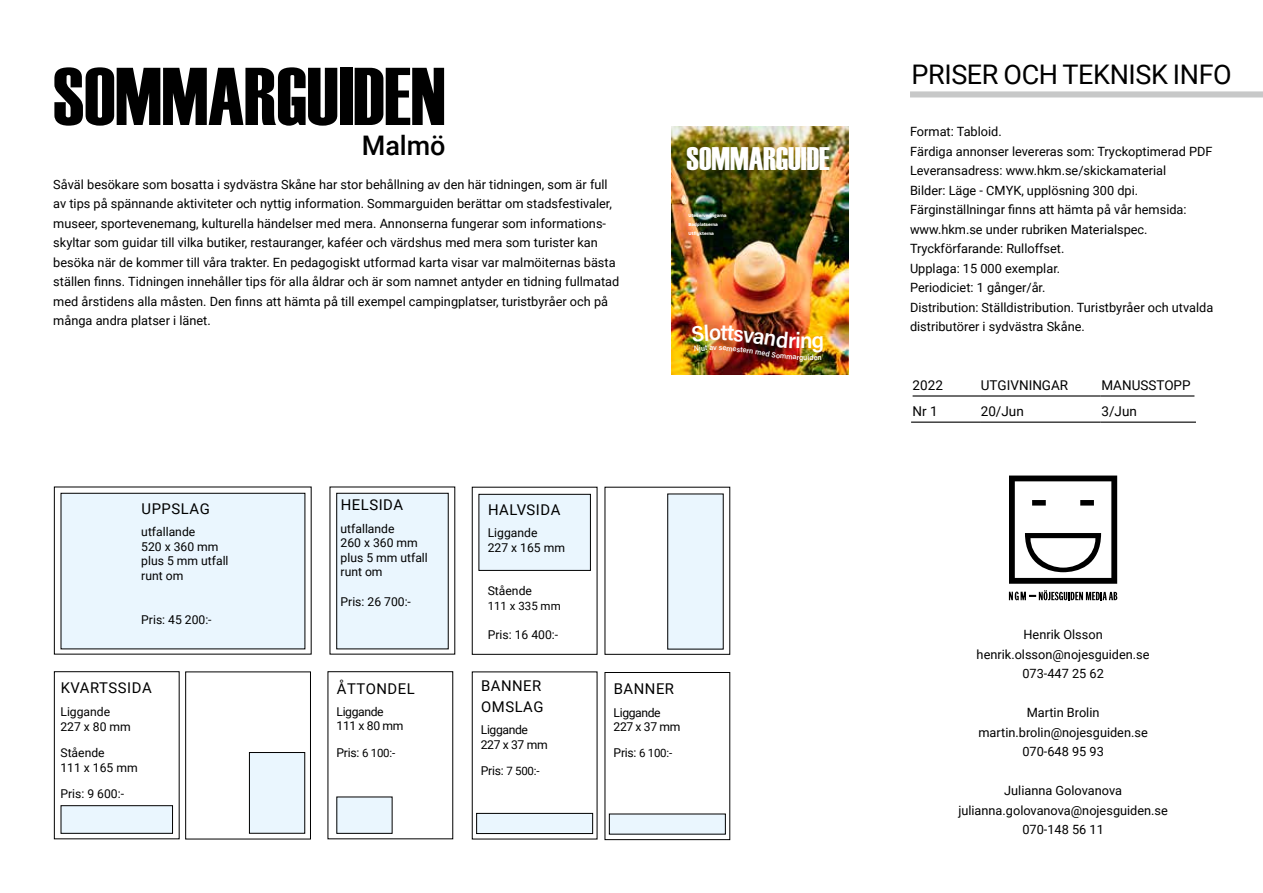
<style>
.page{position:relative;width:1263px;height:893px;background:#fff}
.page>*{position:absolute;margin:0;border:0;box-sizing:border-box;transform-origin:0 0}
.t1{font:81.75px "Haettenschweiler";color:#000}
.t2{font:32.7px "Haettenschweiler";color:#fff}
.t3{font:27px "Roboto";letter-spacing:-.015em;color:#000}
.t4{font:500 27px "Roboto";color:#000}
.t5{font:600 22.35px "Acumin Pro Semi Cond";color:#fff}
.t6{font:14.85px/21px "Roboto";letter-spacing:.035em;color:#000}
.t7{font:13.5px "Roboto";color:#000}
.t8{font:12.75px/19.5px "Roboto";color:#000;text-align:center}
.t9{font:12.15px/14.5px "Roboto";color:#000}
.t10{font:12.15px/14.5px "Roboto";letter-spacing:-.03em;color:#000}
.t11{font:11.55px "Roboto";letter-spacing:-.02em;color:#000}
.t12{font:10.5px "Haettenschweiler";letter-spacing:.01em;color:#000}
.t13{font:600 7.65px "Acumin Pro Semi Cond";color:#fff}
.t14{font:700 4.8px/8.7px "Paralucent";color:#fff}
.s1{font-size:12.15px}
</style>
<div class="page">
<div style="left:910px;top:91px;width:353px;height:6px;background:#c7c8c8"></div>
<div style="left:337px;top:797px;width:55px;height:36px;background:#eaf6fe"></div>
<div style="left:336px;top:797px;width:56px;height:37px;border:1px solid #000"></div>
<svg style="left:60px;top:492px;width:246px;height:158px"></svg>
<div style="left:61px;top:493px;width:244px;height:156px;background:#eaf6fe"></div>
<div style="left:61px;top:493px;width:244px;height:156px;border:1px solid #000"></div>
<div style="left:668px;top:494px;width:55px;height:155px;background:#eaf6fe"></div>
<div style="left:667px;top:494px;width:56px;height:155px;border:1px solid #000"></div>
<div style="left:479px;top:494px;width:111px;height:76px;background:#eaf6fe"></div>
<div style="left:478px;top:494px;width:113px;height:77px;border:1px solid #000"></div>
<div style="left:54px;top:671px;width:125px;height:168px;border:1px solid #000"></div>
<div style="left:61px;top:806px;width:112px;height:27px;background:#eaf6fe"></div>
<div style="left:61px;top:805px;width:112px;height:29px;border:1px solid #000"></div>
<div style="left:185px;top:671px;width:126px;height:168px;border:1px solid #000"></div>
<div style="left:249px;top:752px;width:56px;height:81px;background:#eaf6fe"></div>
<div style="left:249px;top:752px;width:56px;height:82px;border:1px solid #000"></div>
<div style="left:337px;top:493px;width:111px;height:156px;background:#eaf6fe"></div>
<div style="left:336px;top:493px;width:113px;height:156px;border:1px solid #000"></div>
<div style="left:477px;top:813px;width:116px;height:20px;background:#eaf6fe"></div>
<div style="left:476px;top:813px;width:117px;height:21px;border:1px solid #000"></div>
<div style="left:605px;top:672px;width:125px;height:168px;border:1px solid #000"></div>
<div style="left:609px;top:814px;width:116px;height:20px;background:#eaf6fe"></div>
<svg style="left:1009px;top:476px;width:108px;height:108px"></svg>
<svg style="left:1009px;top:590px;width:108px;height:10px"></svg>
<hr style="left:912px;top:395px;width:68px;height:2px;background:#000">
<hr style="left:980px;top:395px;width:121px;height:2px;background:#000">
<hr style="left:1101px;top:395px;width:93px;height:2px;background:#000">
<hr style="left:911px;top:422px;width:69px;height:1px;background:#000">
<hr style="left:980px;top:422px;width:121px;height:1px;background:#000">
<hr style="left:1101px;top:422px;width:95px;height:1px;background:#000">
<img style="left:672px;top:127px;width:176px;height:248px">
<svg style="left:692px;top:324px;width:21px;height:28px"></svg>
<img style="left:719px;top:326px;width:104px;height:35px">
<h1 class="t1" style="left:53px;top:50px;width:394px">SOMMARGUIDEN</h1>
<p class="t12" style="left:355px;top:129px;width:53px">Sommaren 2013</p>
<h3 class="t4" style="left:362px;top:127px;width:85px">Malmö</h3>
<p class="t8" style="left:53px;top:174px;width:567px;text-align:left">Såväl besökare som bosatta i sydvästra Skåne har stor behållning av den här tidningen, som är full av tips på spännande aktiviteter och nyttig information. Sommarguiden berättar om stadsfestivaler, museer, sportevenemang, kulturella händelser med mera. Annonserna fungerar som informations&shy;skyltar som guidar till vilka butiker, restauranger, kaféer och värdshus med mera som turister kan besöka när de kommer till våra trakter. En pedagogiskt utformad karta visar var malmöiternas bästa ställen finns. Tidningen innehåller tips för alla åldrar och är som namnet antyder en tidning fullmatad med årstidens alla måsten. Den finns att hämta på till exempel campingplatser, turistbyråer och på många andra platser i länet.</p>
<p class="t6" style="left:142px;top:497px;width:70px">UPPSLAG</p>
<p class="t9" style="left:141px;top:524px;width:89px">utfallande<br>520 x 360 mm plus 5 mm utfall runt om</p>
<p class="t9" style="left:141px;top:611px;width:72px">Pris: 45 200:-</p>
<p class="t6" style="left:341px;top:494px;width:64px">HELSIDA</p>
<p class="t9" style="left:341px;top:521px;width:89px">utfallande<br>260 x 360 mm plus 5 mm utfall runt om</p>
<p class="t9" style="left:341px;top:593px;width:72px">Pris: 26 700:-</p>
<p class="t6" style="left:488px;top:498px;width:74px">HALVSIDA</p>
<p class="t9" style="left:488px;top:525px;width:79px">Liggande<br>227 x 165 mm</p>
<p class="t9" style="left:488px;top:583px;width:46px">Stående</p>
<p class="t11" style="left:488px;top:598px;width:74px">111 x 335 mm</p>
<p class="t9" style="left:488px;top:627px;width:72px">Pris: 16 400:-</p>
<h2 class="t2" style="left:686px;top:140px;width:145px">SOMMARGUIDE</h2>
<p class="t14" style="left:688px;top:212px;width:40px">Uteserveringarna<br>Badplatserna<br>Utflykterna</p>
<h3 class="t5" style="left:709px;top:317px;width:14px">o</h3>
<p class="t13" style="left:713px;top:342px;width:5px">v</p>
<h3 class="t5" style="left:800px;top:325px;width:14px">n</h3>
<p class="t13" style="left:807px;top:352px;width:12px">ide</p>
<p class="t6" style="left:61px;top:677px;width:92px">KVARTSSIDA</p>
<p class="t9" style="left:60px;top:704px;width:72px;line-height:15px">Liggande<br>227 x 80 mm</p>
<p class="t9" style="left:60px;top:745px;width:79px;line-height:15px">Stående<br>111 x 165 mm</p>
<p class="t9" style="left:60px;top:786px;width:65px">Pris: 9 600:-</p>
<p class="t6" style="left:337px;top:677px;width:79px">ÅTTONDEL</p>
<p class="t10" style="left:337px;top:704px;width:68px">Liggande<br>111 x 80 mm</p>
<p class="t11" style="left:337px;top:744px;width:60px"><span class="s1">Pris:</span> 6 100:-</p>
<p class="t6" style="left:481px;top:675px;width:64px">BANNER<br>OMSLAG</p>
<p class="t10" style="left:481px;top:722px;width:68px">Liggande<br>227 x 37 mm</p>
<p class="t11" style="left:481px;top:763px;width:60px"><span class="s1">Pris:</span> 7 500:-</p>
<p class="t6" style="left:614px;top:678px;width:62px">BANNER</p>
<p class="t10" style="left:613px;top:705px;width:68px">Liggande<br>227 x 37 mm</p>
<p class="t11" style="left:613px;top:745px;width:60px"><span class="s1">Pris:</span> 6 100:-</p>
<h3 class="t3" style="left:911px;top:56px;width:322px">PRISER OCH TEKNISK INFO</h3>
<p class="t8" style="left:910px;top:121px;width:305px;text-align:left">Format: Tabloid.<br>Färdiga annonser levereras som: Tryckoptimerad PDF Leveransadress: www.hkm.se/skickamaterial<br>Bilder: Läge - CMYK, upplösning 300 dpi.<br>Färginställningar finns att hämta på vår hemsida: www.hkm.se under rubriken Materialspec.<br>Tryckförfarande: Rulloffset.<br>Upplaga: 15 000 exemplar.<br>Periodiciet: 1 gånger/år.<br>Distribution: Ställdistribution. Turistbyråer och utvalda distributörer i sydvästra Skåne.</p>
<p class="t7" style="left:912px;top:376px;width:32px">2022</p>
<p class="t7" style="left:981px;top:376px;width:89px">UTGIVNINGAR</p>
<p class="t7" style="left:1101px;top:376px;width:91px">MANUSSTOPP</p>
<p class="t7" style="left:912px;top:402px;width:27px">Nr 1</p>
<p class="t7" style="left:981px;top:402px;width:45px">20/Jun</p>
<p class="t7" style="left:1101px;top:402px;width:37px">3/Jun</p>
<p class="t8" style="left:977px;top:624px;width:174px">Henrik Olsson henrik.olsson@nojesguiden.se<br>073-447 25 62</p>
<p class="t8" style="left:978px;top:702px;width:171px">Martin Brolin martin.brolin@nojesguiden.se<br>070-648 95 93</p>
<p class="t8" style="left:958px;top:780px;width:211px">Julianna Golovanova julianna.golovanova@nojesguiden.se<br>070-148 56 11</p>
</div>
